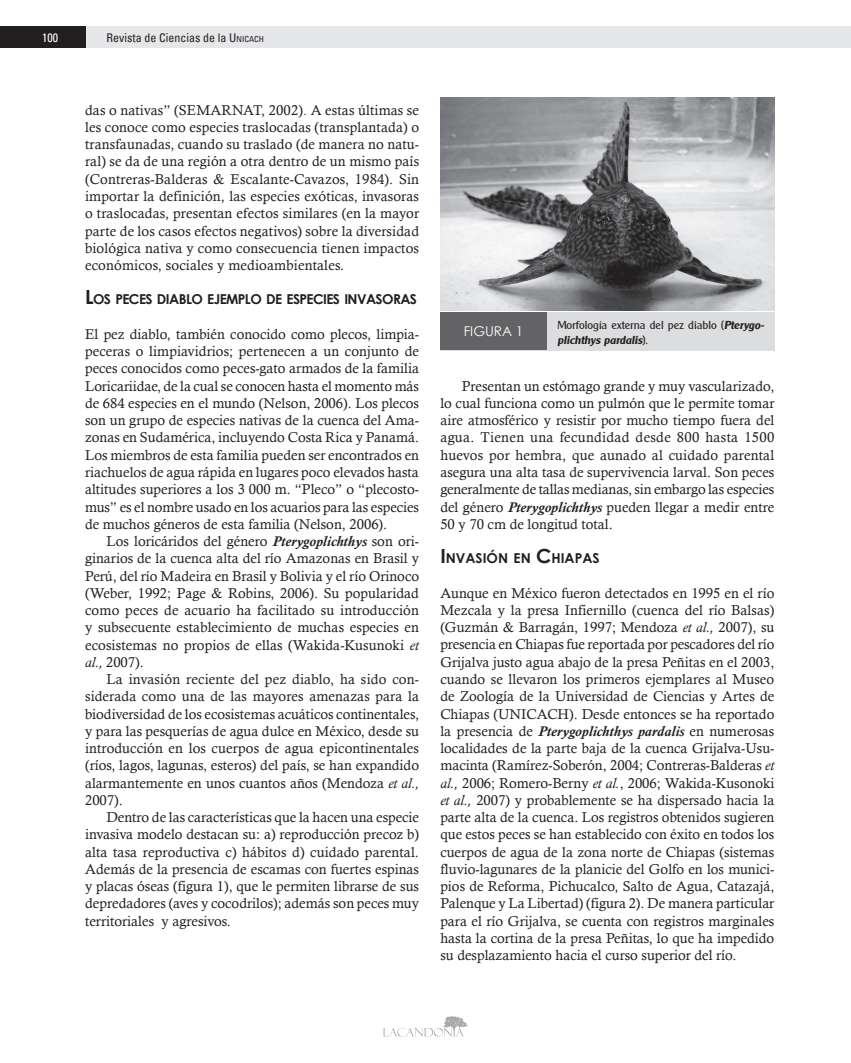
<style>
.page{position:relative;width:851px;height:1063px;background:#fff}
.page>*{position:absolute;margin:0;border:0;box-sizing:border-box;transform-origin:0 0}
.t1{font:14.25px/17.2px "Calisto";color:#231f20;text-align:justify}
.t2{font:700 13.65px "Century Gothic";letter-spacing:-.045em;color:#231f20}
.t3{font:700 13.65px "Century Gothic";color:#231f20}
.t4{font:13.5px "Century Gothic";color:#fff}
.t5{font:condensed 12px "Univers";color:#231f20}
.t6{font:condensed 12px "Univers";color:#fff}
.t7{font:11.25px "Clarity Gothic SF";color:#231f20}
.t8{font:italic 11.25px "Clarity Gothic SF Bold";color:#231f20}
.s1{font-style:inherit}
.s2{font-size:8.4px}
.s3{color:#3853a3}
.s4{font-size:19.5px}
.s5{font-weight:700;font-style:italic}
.s6{font-style:italic}
.s7{font-family:"Clarity Gothic SF Bold";font-style:italic}
.s8{font-family:"Clarity Gothic SF";font-style:normal}
</style>
<div class="page">
<div style="left:0;top:27px;width:850px;height:21px;background:#e6e7e9"></div>
<div style="left:0;top:27px;width:85px;height:21px;background:#231f20"></div>
<svg style="left:383px;top:1016px;width:85px;height:21px"></svg>
<img style="left:440px;top:98px;width:334px;height:213px">
<svg style="left:440px;top:312px;width:334px;height:1px"></svg>
<div style="left:440px;top:313px;width:334px;height:38px;background:#dcdddf"></div>
<div style="left:440px;top:313px;width:106px;height:37px;background:#636366"></div>
<p class="t6" style="left:42px;top:30px;width:17px">100</p>
<p class="t5" style="left:106px;top:30px;width:159px">Revista de Ciencias de la <span class="s1">U</span><span class="s2">NICACH</span></p>
<p class="t1" style="left:85px;top:101px;width:335px">das o nativas” (SEMARNAT, 2002)<span class="s3">.</span> A estas últimas se les conoce como especies traslocadas (transplantada) o transfaunadas, cuando su traslado (de manera no natu&shy;ral) se da de una región a otra dentro de un mismo país (Contreras-Balderas &amp; Escalante-Cavazos, 1984). Sin importar la definición, las especies exóticas, invasoras o traslocadas, presentan efectos similares (en la mayor parte de los casos efectos negativos) sobre la diversidad biológica nativa y como consecuencia tienen impactos económicos, sociales y medioambientales.</p>
<p class="t2" style="left:85px;top:291px;width:333px"><span class="s4">L</span>OS PECES DIABLO EJEMPLO DE ESPECIES INVASORAS</p>
<p class="t1" style="left:85px;top:325px;width:335px">El pez diablo, también conocido como plecos, limpia&shy;peceras o limpiavidrios; pertenecen a un conjunto de peces conocidos como peces-gato armados de la familia Loricariidae, de la cual se conocen hasta el momento más de 684 especies en el mundo (Nelson, 2006). Los plecos son un grupo de especies nativas de la cuenca del Ama&shy;zonas en Sudamérica, incluyendo Costa Rica y Panamá.<br>Los miembros de esta familia pueden ser encontrados en riachuelos de agua rápida en lugares poco elevados hasta altitudes superiores a los 3 000 m. “Pleco” o “plecosto&shy;mus” es el nombre usado en los acuarios para las especies de muchos géneros de esta familia (Nelson, 2006).</p>
<p class="t1" style="left:85px;top:532px;width:335px;text-indent:21px">Los loricáridos del género <span class="s5">Pterygoplichthys</span> son ori&shy;ginarios de la cuenca alta del río Amazonas en Brasil y Perú, del río Madeira en Brasil y Bolivia y el río Orinoco (Weber, 1992; Page &amp; Robins, 2006). Su popularidad como peces de acuario ha facilitado su introducción y subsecuente establecimiento de muchas especies en ecosistemas no propios de ellas (Wakida-Kusunoki <span class="s6">et al.,</span> 2007).</p>
<p class="t1" style="left:85px;top:671px;width:335px;text-indent:21px">La invasión reciente del pez diablo, ha sido con&shy;siderada como una de las mayores amenazas para la biodiversidad de los ecosistemas acuáticos continentales, y para las pesquerías de agua dulce en México, desde su introducción en los cuerpos de agua epicontinentales (ríos, lagos, lagunas, esteros) del país, se han expandido alarmantemente en unos cuantos años (Mendoza <span class="s6">et al., </span>2007).</p>
<p class="t1" style="left:85px;top:809px;width:335px;text-indent:21px">Dentro de las características que la hacen una especie invasiva modelo destacan su: a) reproducción precoz b) alta tasa reproductiva c) hábitos d) cuidado parental.<br>Además de la presencia de escamas con fuertes espinas y placas óseas (figura 1), que le permiten librarse de sus depredadores (aves y cocodrilos); además son peces muy territoriales y agresivos.</p>
<p class="t4" style="left:463px;top:323px;width:61px">FIGURA 1</p>
<p class="t7" style="left:557px;top:319px;width:208px">Morfología externa del pez diablo (<span class="s7">Pterygo-</span></p>
<p class="t8" style="left:557px;top:336px;width:92px">plichthys pardalis<span class="s8">).</span></p>
<p class="t1" style="left:440px;top:377px;width:335px;text-indent:21px">Presentan un estómago grande y muy vascularizado, lo cual funciona como un pulmón que le permite tomar aire atmosférico y resistir por mucho tiempo fuera del agua. Tienen una fecundidad desde 800 hasta 1500 huevos por hembra, que aunado al cuidado parental asegura una alta tasa de supervivencia larval. Son peces generalmente de tallas medianas, sin embargo las especies del género <span class="s5">Pterygoplichthys</span> pueden llegar a medir entre 50 y 70 cm de longitud total.</p>
<p class="t3" style="left:440px;top:549px;width:161px"><span class="s4">I</span>NVASIÓN EN <span class="s4">C</span>HIAPAS</p>
<p class="t1" style="left:440px;top:584px;width:335px">Aunque en México fueron detectados en 1995 en el río Mezcala y la presa Infiernillo (cuenca del río Balsas) (Guzmán &amp; Barragán, 1997; Mendoza <span class="s6">et al.,</span> 2007), su presencia en Chiapas fue reportada por pescadores del río Grijalva justo agua abajo de la presa Peñitas en el 2003, cuando se llevaron los primeros ejemplares al Museo de Zoología de la Universidad de Ciencias y Artes de Chiapas (UNICACH). Desde entonces se ha reportado la presencia de <span class="s5">Pterygoplichthys pardalis</span> en numerosas localidades de la parte baja de la cuenca Grijalva-Usu&shy;macinta (Ramírez-Soberón, 2004; Contreras-Balderas <span class="s6">et al.,</span> 2006; Romero-Berny <span class="s6">et al.</span>, 2006; Wakida-Kusonoki <span class="s6">et al.,</span> 2007) y probablemente se ha dispersado hacia la parte alta de la cuenca. Los registros obtenidos sugieren que estos peces se han establecido con éxito en todos los cuerpos de agua de la zona norte de Chiapas (sistemas fluvio-lagunares de la planicie del Golfo en los munici&shy;pios de Reforma, Pichucalco, Salto de Agua, Catazajá, Palenque y La Libertad) (figura 2). De manera particular para el río Grijalva, se cuenta con registros marginales hasta la cortina de la presa Peñitas, lo que ha impedido su desplazamiento hacia el curso superior del río.</p>
</div>
